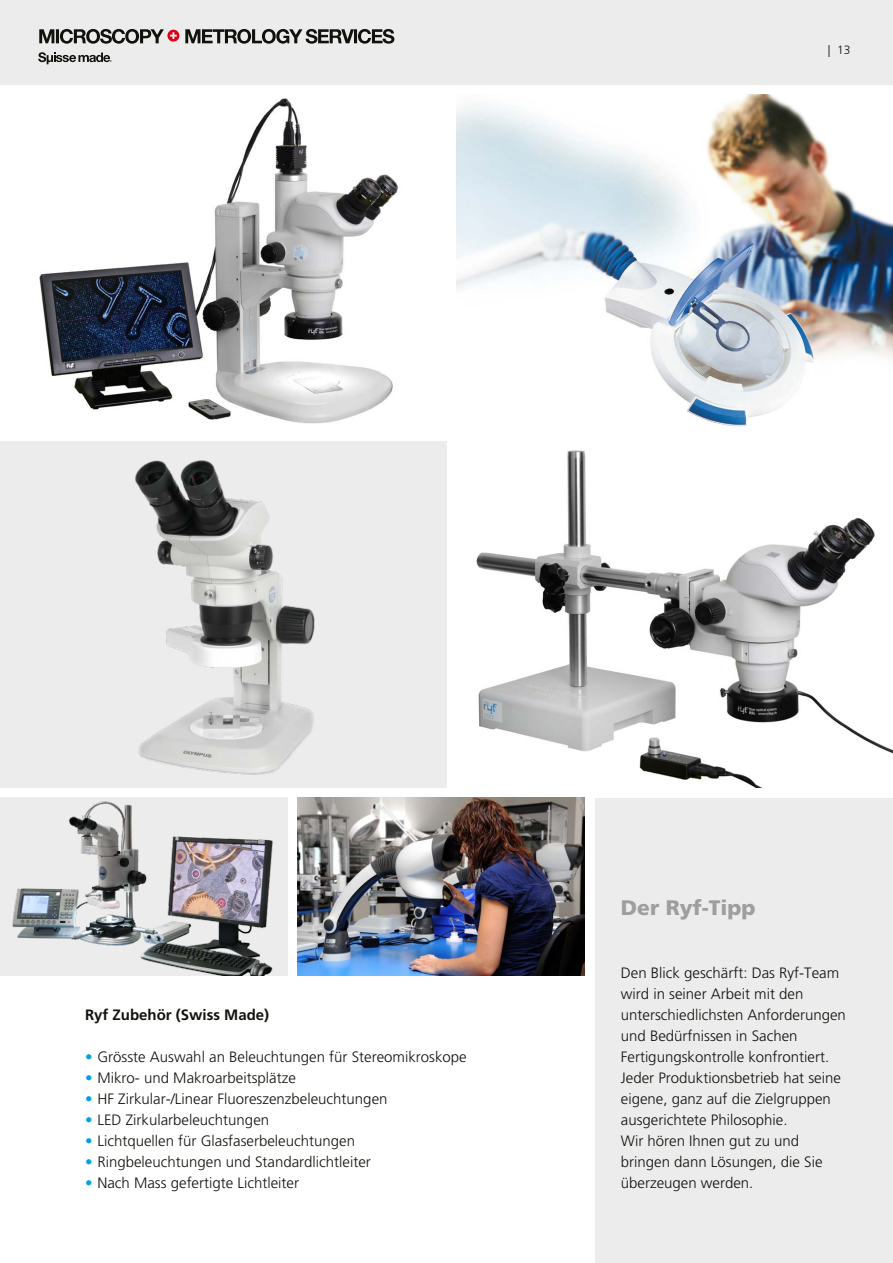
<style>
.page{position:relative;width:893px;height:1263px;background:#fff}
.page>*{position:absolute;margin:0;border:0;box-sizing:border-box;transform-origin:0 0}
.t1{font:900 21px "Frutiger LT Std";color:#9d9e9e}
.t2{font:300 15px/21px "Frutiger LT Std";color:#12120d}
.t3{font:700 15px "Frutiger LT Std";color:#12120d}
.t4{font:300 12px "Frutiger LT Std";color:#12120d}
.s1{color:#00a1e5}
</style>
<div class="page">
<div style="left:0;top:0;width:893px;height:84px;background:#ececec"></div>
<div style="left:595px;top:798px;width:298px;height:465px;background:#ececec"></div>
<img style="left:457px;top:94px;width:436px;height:333px">
<img style="left:39px;top:98px;width:360px;height:326px">
<div style="left:0;top:441px;width:446px;height:346px;background:#ececec"></div>
<img style="left:135px;top:460px;width:180px;height:315px">
<img style="left:476px;top:450px;width:417px;height:338px">
<img style="left:0;top:797px;width:287px;height:179px">
<img style="left:298px;top:797px;width:287px;height:179px">
<svg style="left:38px;top:52px;width:74px;height:12px"></svg>
<svg style="left:39px;top:29px;width:355px;height:15px"></svg>
<p class="t4" style="left:828px;top:43px;width:24px">| 13</p>
<p class="t3" style="left:85px;top:1006px;width:186px">Ryf Zubehör (Swiss Made)</p>
<p class="t2" style="left:85px;top:1047px;width:383px"><span class="s1">•</span> Grösste Auswahl an Beleuchtungen für Stereomikroskope</p>
<p class="t2" style="left:85px;top:1068px;width:212px"><span class="s1">•</span> Mikro- und Makroarbeitsplätze</p>
<p class="t2" style="left:85px;top:1089px;width:304px"><span class="s1">•</span> HF Zirkular-/Linear Fluoreszenzbeleuchtungen</p>
<p class="t2" style="left:85px;top:1110px;width:186px"><span class="s1">•</span> LED Zirkularbeleuchtungen</p>
<p class="t2" style="left:85px;top:1131px;width:271px"><span class="s1">•</span> Lichtquellen für Glasfaserbeleuchtungen</p>
<p class="t2" style="left:85px;top:1152px;width:287px"><span class="s1">•</span> Ringbeleuchtungen und Standardlichtleiter</p>
<p class="t2" style="left:85px;top:1173px;width:216px"><span class="s1">•</span> Nach Mass gefertigte Lichtleiter</p>
<h1 class="t1" style="left:621px;top:895px;width:136px">Der Ryf-Tipp</h1>
<p class="t2" style="left:621px;top:963px;width:227px">Den Blick geschärft: Das Ryf-Team wird in seiner Arbeit mit den unterschiedlichsten Anforderungen und Bedürfnissen in Sachen<br>Fertigungskontrolle konfrontiert.<br>Jeder Produktionsbetrieb hat seine eigene, ganz auf die Zielgruppen ausgerichtete Philosophie.<br>Wir hören Ihnen gut zu und bringen dann Lösungen, die Sie überzeugen werden.</p>
</div>
